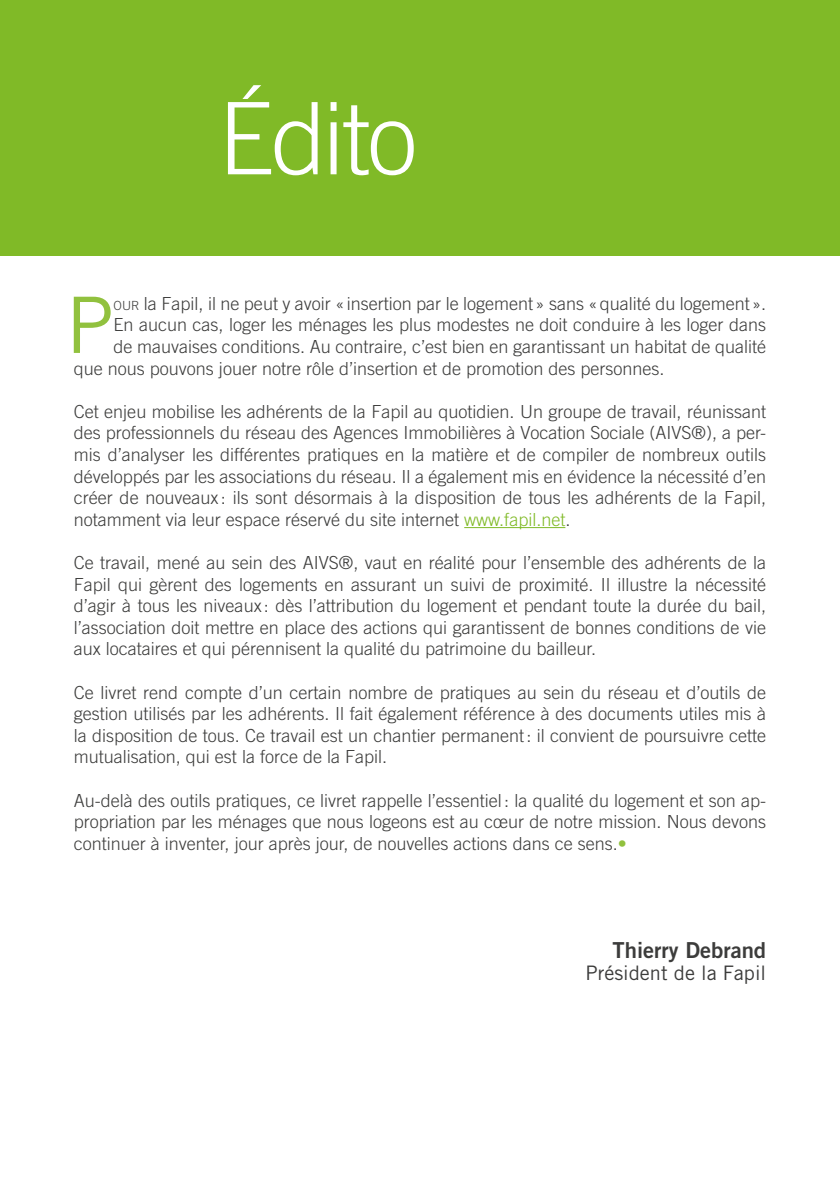
<style>
.page{position:relative;width:840px;height:1191px;background:#fff}
.page>*{position:absolute;margin:0;border:0;box-sizing:border-box;transform-origin:0 0}
.t1{font:300 100px "Trade Gothic LT Std";letter-spacing:-.025em;color:#fff}
.t2{font:77.8px "Trade Gothic LT Std";color:#91c13e}
.t3{font:22px "Trade Gothic LT Std Bd 2";color:#3c3c3b}
.t4{font:20px "Trade Gothic LT Std";color:#3c3c3b}
.t5{font:300 18px/21.6px "Trade Gothic LT Std";color:#3c3c3b;text-align:justify}
.s1{font-size:12.6px}
.s2{color:#80ba27}
.s3{color:#91c13e}
</style>
<div class="page">
<div style="left:0;top:0;width:839px;height:255px;background:#80ba27"></div>
<hr style="left:464px;top:527px;width:101px;height:1px;background:#80ba27">
<h1 class="t1" style="left:218px;top:79px;width:201px">Édito</h1>
<h2 class="t2" style="left:66px;top:278px;width:49px">P</h2>
<p class="t5" style="left:113px;top:292px;width:653px"><span class="s1">OUR</span> la Fapil, il ne peut y avoir « insertion par le logement » sans «qualité du logement».</p>
<p class="t5" style="left:113px;top:314px;width:653px">En aucun cas, loger les ménages les plus modestes ne doit conduire à les loger dans</p>
<p class="t5" style="left:113px;top:335px;width:653px">de mauvaises conditions. Au contraire, c’est bien en garantissant un habitat de qualité</p>
<p class="t5" style="left:74px;top:357px;width:592px">que nous pouvons jouer notre rôle d’insertion et de promotion des personnes.</p>
<p class="t5" style="left:74px;top:400px;width:693px">Cet enjeu mobilise les adhérents de la Fapil au quotidien. Un groupe de travail, réunissant des professionnels du réseau des Agences Immobilières à Vocation Sociale (AIVS®), a per&shy;mis d’analyser les différentes pratiques en la matière et de compiler de nombreux outils développés par les associations du réseau. Il a également mis en évidence la nécessité d’en créer de nouveaux : ils sont désormais à la disposition de tous les adhérents de la Fapil, notamment via leur espace réservé du site internet <span class="s2">www.fapil.net</span>.</p>
<p class="t5" style="left:74px;top:551px;width:693px">Ce travail, mené au sein des AIVS®, vaut en réalité pour l’ensemble des adhérents de la Fapil qui gèrent des logements en assurant un suivi de proximité. Il illustre la nécessité d’agir à tous les niveaux : dès l’attribution du logement et pendant toute la durée du bail, l’association doit mettre en place des actions qui garantissent de bonnes conditions de vie aux locataires et qui pérennisent la qualité du patrimoine du bailleur.</p>
<p class="t5" style="left:74px;top:681px;width:693px">Ce livret rend compte d’un certain nombre de pratiques au sein du réseau et d’outils de gestion utilisés par les adhérents. Il fait également référence à des documents utiles mis à la disposition de tous. Ce travail est un chantier permanent: il convient de poursuivre cette mutualisation, qui est la force de la Fapil.</p>
<p class="t5" style="left:74px;top:789px;width:693px">Au-delà des outils pratiques, ce livret rappelle l’essentiel: la qualité du logement et son ap&shy;propriation par les ménages que nous logeons est au cœur de notre mission. Nous devons continuer à inventer, jour après jour, de nouvelles actions dans ce sens.<span class="s3">•</span></p>
<p class="t3" style="left:612px;top:936px;width:155px">Thierry Debrand</p>
<p class="t4" style="left:585px;top:960px;width:182px">Président de la Fapil</p>
</div>
